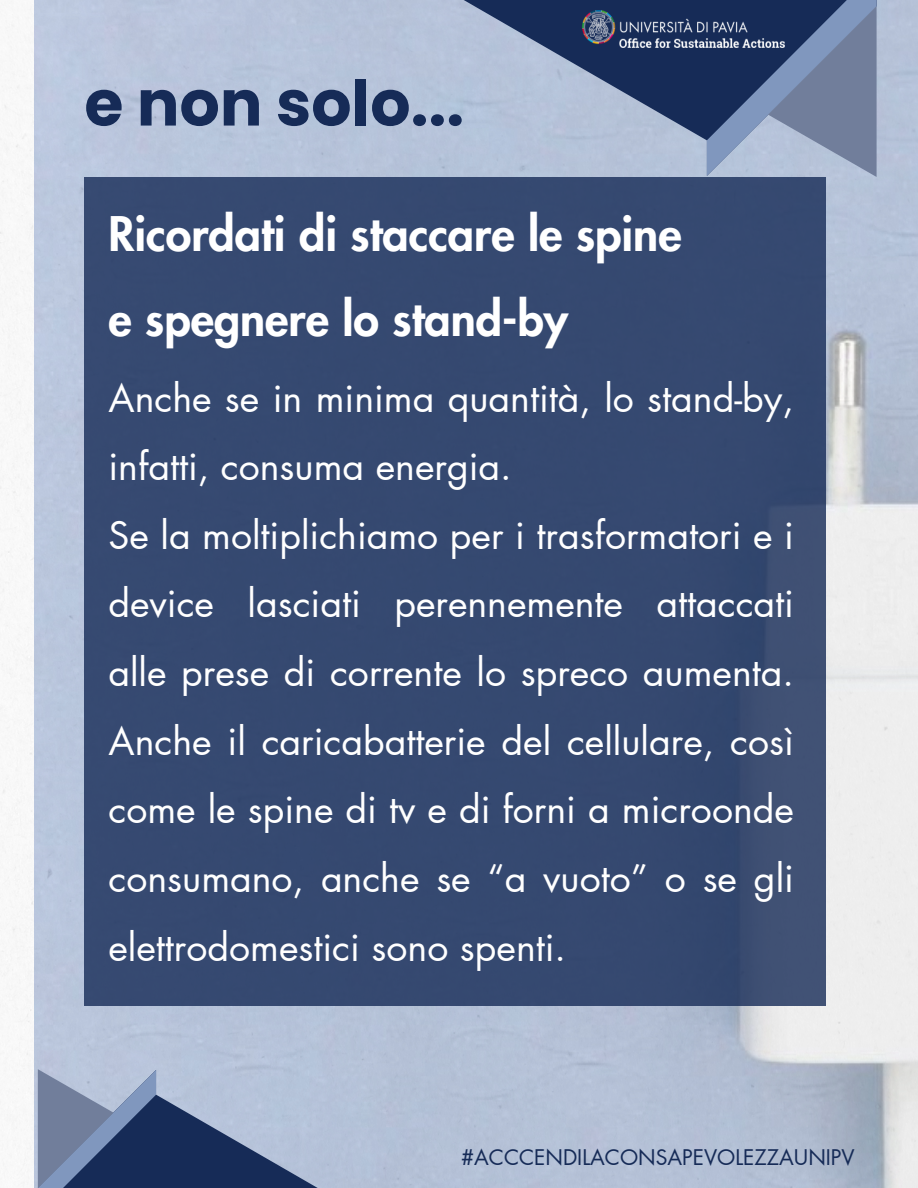
<style>
.page{position:relative;width:918px;height:1188px;background:#fff}
.page>*{position:absolute;margin:0;border:0;box-sizing:border-box;transform-origin:0 0}
.t1{font:700 63.3px "Poppins";color:#162b57}
.t2{font:800 46.65px/85.5px "Futura LT Pro";color:#fff}
.t3{font:37.5px/68.7px "Futura LT Pro";color:#fff}
.t4{font:21px "Futura LT Pro";color:#162b57}
</style>
<div class="page">
<img style="left:35px;top:0;width:883px;height:1188px">
<div style="left:84px;top:177px;width:742px;height:829px;background:#354971"></div>
<svg style="left:464px;top:0;width:243px;height:176px;background:#7f8fad"></svg>
<svg style="left:707px;top:0;width:170px;height:177px;background:#6b7c9d"></svg>
<svg style="left:38px;top:1069px;width:287px;height:119px;background:#7181a1"></svg>
<img style="left:582px;top:10px;width:202px;height:37px">
<p class="t1" style="left:84px;top:59px;width:381px">e non solo...</p>
<p class="t2" style="left:108px;top:193px;width:575px">Ricordati di staccare le spine e spegnere lo stand-by</p>
<p class="t3" style="left:108px;top:365px;width:687px">Anche se in minima quantità, lo stand-by, infatti, consuma energia.<br>Se la moltiplichiamo per i trasformatori e i device lasciati perennemente attaccati alle prese di corrente lo spreco aumenta.<br>Anche il caricabatterie del cellulare, così come le spine di tv e di forni a microonde consumano, anche se “a vuoto” o se gli elettrodomestici sono spenti.</p>
<p class="t4" style="left:461px;top:1148px;width:395px">#ACCCENDILACONSAPEVOLEZZAUNIPV</p>
</div>
